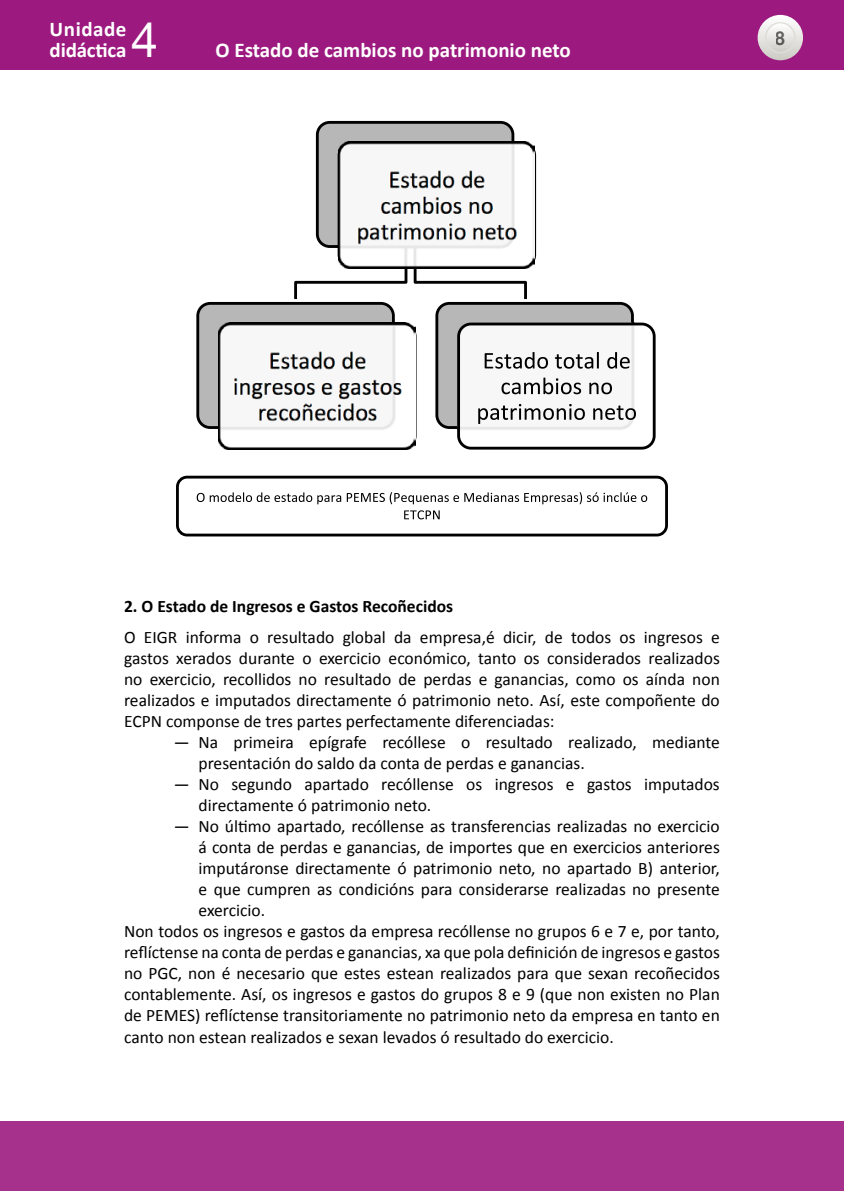
<style>
.page{position:relative;width:844px;height:1191px;background:#fff}
.page>*{position:absolute;margin:0;border:0;box-sizing:border-box;transform-origin:0 0}
.t1{font:49px "Helvetica Neue";color:#fff}
.t2{font:700 21px/21px "Calibri";color:#fff}
.t3{font:700 19.25px "Helvetica Neue";color:#000;scale:.9 1}
.TXTO_sin_SANGRE{font:17.5px/21px "Calibri";color:#000;text-align:justify}
.TEXTO{font:17.5px/21px "Calibri";color:#000}
._1º_Epigrafe{font:700 17.5px "Calibri";color:#000}
</style>
<div class="page">
<div style="left:0;top:0;width:843px;height:69px;background:#9c1a7f"></div>
<svg style="left:757px;top:15px;width:45px;height:45px"></svg>
<svg style="left:765px;top:23px;width:29px;height:29px"></svg>
<div style="left:764px;top:22px;width:31px;height:31px;border:1px solid #dfdeda;border-radius:50%"></div>
<div style="left:0;top:1121px;width:843px;height:70px;background:#a6318c"></div>
<div style="left:457px;top:322px;width:198px;height:127px;border:3px solid #000;border-radius:12px"></div>
<svg style="left:196px;top:120px;width:439px;height:330px"></svg>
<div style="left:176px;top:476px;width:491px;height:60px;border:3px solid #000;border-radius:10px"></div>
<svg style="left:197px;top:492px;width:450px;height:12px"></svg>
<svg style="left:404px;top:510px;width:35px;height:9px"></svg>
<p class="t2" style="left:50px;top:19px;width:78px">Unidade didáctica</p>
<h1 class="t1" style="left:131px;top:5px;width:29px">4</h1>
<p class="t2" style="left:215px;top:40px;width:357px">O Estado de cambios no patrimonio neto</p>
<p class="t3" style="left:775px;top:26px;width:12px">8</p>
<p class="_1º_Epigrafe" style="left:124px;top:594px;width:330px">2. O Estado de Ingresos e Gastos Recoñecidos</p>
<p class="TXTO_sin_SANGRE" style="left:124px;top:626px;width:597px">O EIGR informa o resultado global da empresa,é dicir, de todos os ingresos e gastos xerados durante o exercicio económico, tanto os considerados realizados no exercicio, recollidos no resultado de perdas e ganancias, como os aínda non realizados e imputados directamente ó patrimonio neto. Así, este compoñente do ECPN componse de tres partes perfectamente diferenciadas:</p>
<p class="TEXTO" style="left:198px;top:731px;width:522px;text-indent:-25px">— Na primeira epígrafe recóllese o resultado realizado, mediante presentación do saldo da conta de perdas e ganancias.</p>
<p class="TEXTO" style="left:198px;top:773px;width:522px;text-indent:-25px">— No segundo apartado recóllense os ingresos e gastos imputados directamente ó patrimonio neto.</p>
<p class="TEXTO" style="left:198px;top:815px;width:522px;text-align:justify;text-indent:-25px">— No último apartado, recóllense as transferencias realizadas no exercicio á conta de perdas e ganancias, de importes que en exercicios anteriores imputáronse directamente ó patrimonio neto, no apartado B) anterior, e que cumpren as condicións para considerarse realizadas no presente exercicio.</p>
<p class="TXTO_sin_SANGRE" style="left:124px;top:920px;width:597px">Non todos os ingresos e gastos da empresa recóllense no grupos 6 e 7 e, por tanto, reflíctense na conta de perdas e ganancias, xa que pola definición de ingresos e gastos no PGC, non é necesario que estes estean realizados para que sexan recoñecidos contablemente. Así, os ingresos e gastos do grupos 8 e 9 (que non existen no Plan de PEMES) reflíctense transitoriamente no patrimonio neto da empresa en tanto en canto non estean realizados e sexan levados ó resultado do exercicio.</p>
</div>
